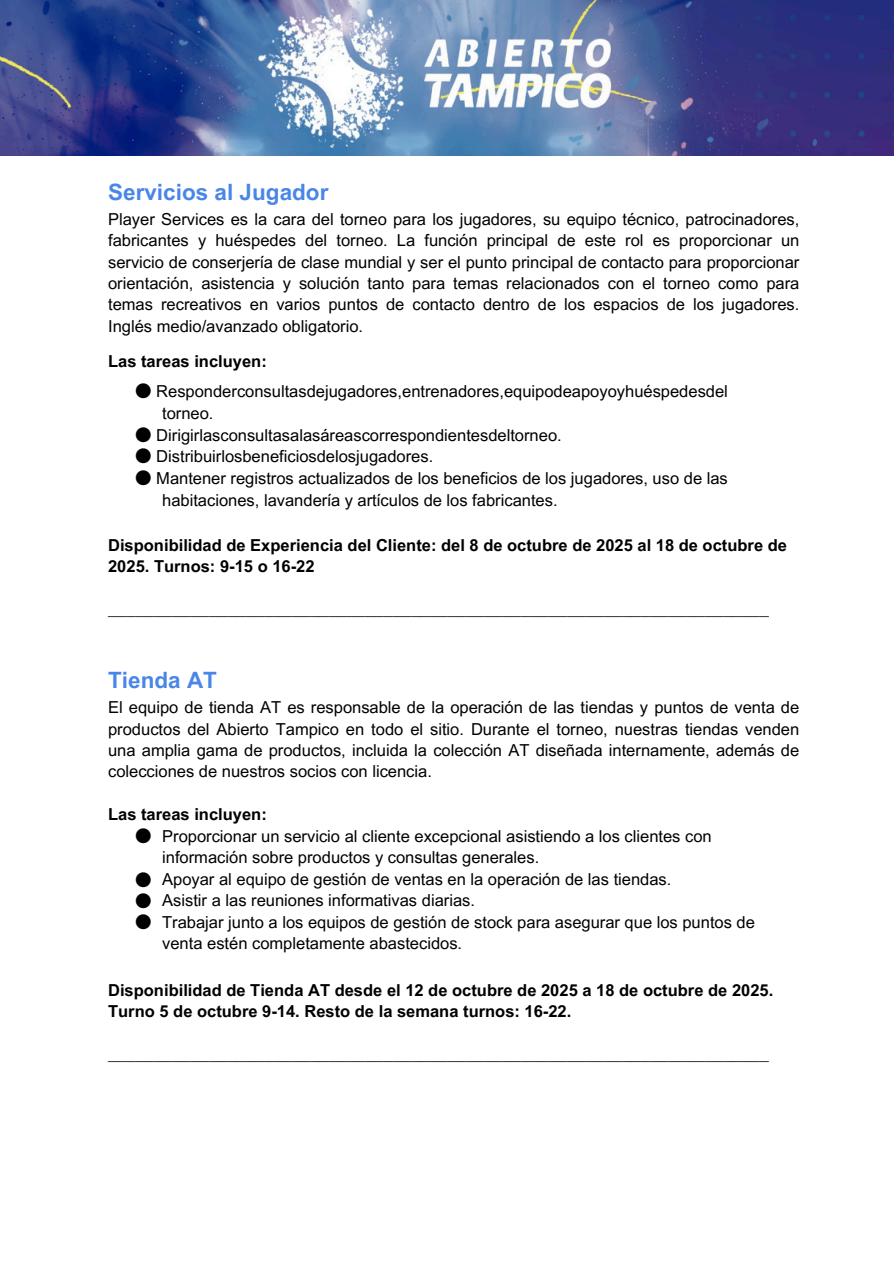
<style>
.page{position:relative;width:894px;height:1264px;background:#fff}
.page>*{position:absolute;margin:0;border:0;box-sizing:border-box;transform-origin:0 0}
.t1{font:700 22.5px "Arial MT Pro";color:#4a86e8}
.t2{font:16.5px/21.5px "Arial MT Pro";color:#000;text-align:justify}
.t3{font:700 16.5px/21.5px "Arial MT Pro";color:#000}
.t4{font:16.5px/21.5px "Noto Sans CJ Ksc";color:#000;text-align:justify}
.s1{font-family:"Noto Sans CJ Ksc"}
</style>
<div class="page">
<img style="left:0;top:0;width:893px;height:155px">
<h1 class="t1" style="left:108px;top:184px;width:222px">Servicios al Jugador</h1>
<p class="t2" style="left:108px;top:210px;width:692px">Player Services es la cara del torneo para los jugadores, su equipo técnico, patrocinadores, fabricantes y huéspedes del torneo. La función principal de este rol es proporcionar un servicio de conserjería de clase mundial y ser el punto principal de contacto para proporcionar orientación, asistencia y solución tanto para temas relacionados con el torneo como para temas recreativos en varios puntos de contacto dentro de los espacios de los jugadores.<br>Inglés medio/avanzado obligatorio.</p>
<p class="t3" style="left:108px;top:352px;width:160px">Las tareas incluyen:</p>
<p class="t2" style="left:135px;top:383px;width:594px"><span class="s1">●</span> Responderconsultasdejugadores,entrenadores,equipodeapoyoyhuéspedesdel</p>
<p class="t2" style="left:162px;top:404px;width:53px">torneo.</p>
<p class="t2" style="left:135px;top:426px;width:428px"><span class="s1">●</span> Dirigirlasconsultasalasáreascorrespondientesdeltorneo.</p>
<p class="t2" style="left:135px;top:448px;width:299px"><span class="s1">●</span> Distribuirlosbeneficiosdelosjugadores.</p>
<p class="t2" style="left:162px;top:468px;width:567px;line-height:22.6px;text-indent:-27px"><span class="s1">●</span> Mantener registros actualizados de los beneficios de los jugadores, uso de las habitaciones, lavandería y artículos de los fabricantes.</p>
<h1 class="t3" style="left:108px;top:536px;width:680px">Disponibilidad de Experiencia del Cliente: del 8 de octubre de 2025 al 18 de octubre de<br>2025. Turnos: 9-15 o 16-22</h1>
<p class="t2" style="left:108px;top:600px;width:662px">________________________________________________________________________</p>
<p class="t1" style="left:108px;top:672px;width:110px">Tienda AT</p>
<p class="t2" style="left:108px;top:698px;width:692px">El equipo de tienda AT es responsable de la operación de las tiendas y puntos de venta de productos del Abierto Tampico en todo el sitio. Durante el torneo, nuestras tiendas venden una amplia gama de productos, incluida la colección AT diseñada internamente, además de colecciones de nuestros socios con licencia.</p>
<p class="t3" style="left:108px;top:805px;width:160px">Las tareas incluyen:</p>
<p class="t4" style="left:135px;top:824px;width:18px">●</p>
<p class="t4" style="left:135px;top:868px;width:18px">● ● ●</p>
<p class="t2" style="left:162px;top:827px;width:594px;text-align:left">Proporcionar un servicio al cliente excepcional asistiendo a los clientes con información sobre productos y consultas generales.<br>Apoyar al equipo de gestión de ventas en la operación de las tiendas.<br>Asistir a las reuniones informativas diarias.<br>Trabajar junto a los equipos de gestión de stock para asegurar que los puntos de venta estén completamente abastecidos.</p>
<p class="t3" style="left:108px;top:981px;width:666px">Disponibilidad de Tienda AT desde el 12 de octubre de 2025 a 18 de octubre de 2025.<br>Turno 5 de octubre 9-14. Resto de la semana turnos: 16-22.</p>
<h1 class="t2" style="left:108px;top:1045px;width:662px">________________________________________________________________________</h1>
</div>
